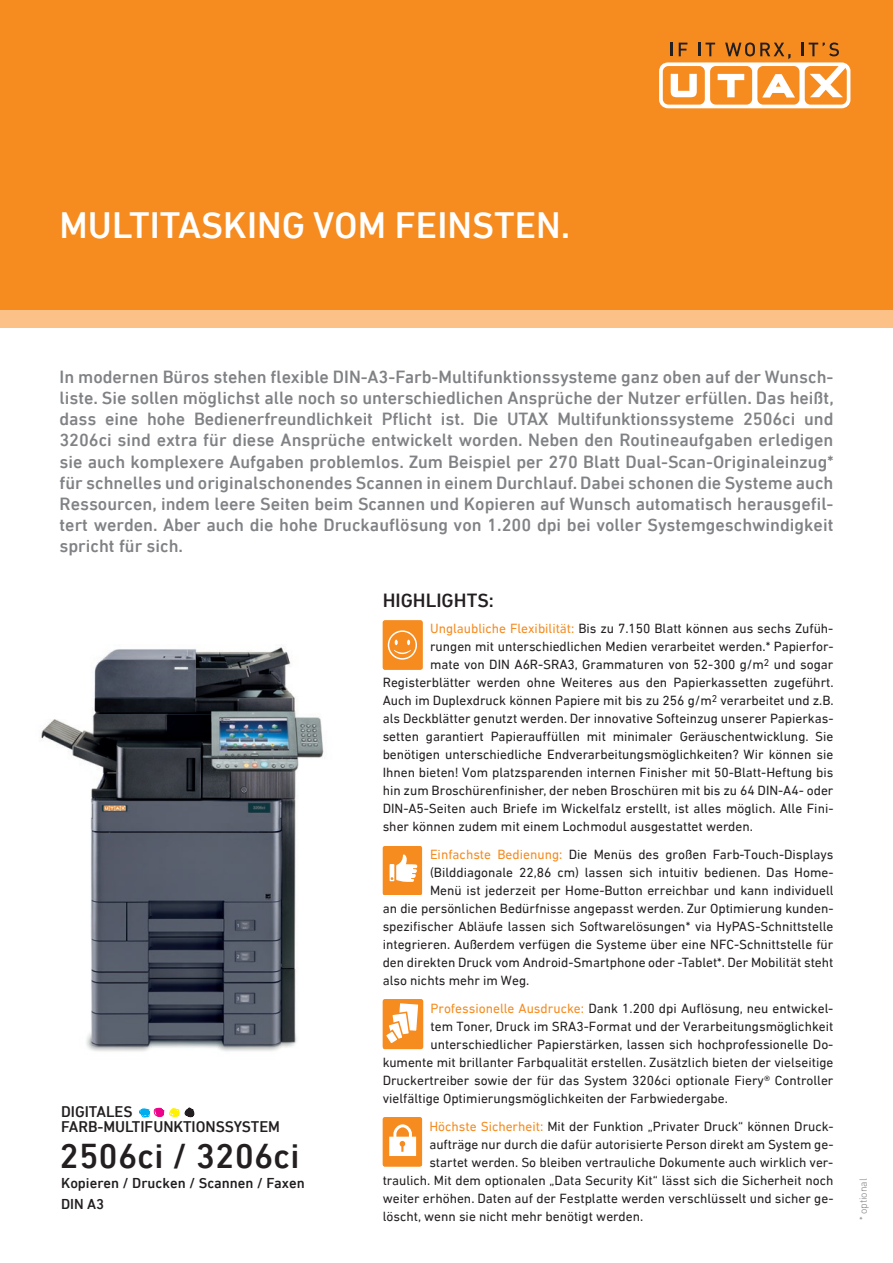
<style>
.page{position:relative;width:893px;height:1263px;background:#fff}
.page>*{position:absolute;margin:0;border:0;box-sizing:border-box;transform-origin:0 0}
.t1{font:500 37.5px "DIN Next LT Pro";color:#fff}
.t2{font:500 35.25px "DIN Next LT Pro";letter-spacing:.005em;color:#231f20}
.t3{font:500 19.5px "DIN Next LT Pro";color:#231f20}
.t4{font:500 18px/21px "DIN Next LT Pro";color:#808285;text-align:justify}
.t5{font:500 15.75px/15px "DIN Next LT Pro";color:#231f20}
.t6{font:500 14.7px/21px "DIN Next LT Pro";color:#231f20}
.t7{font:13.5px "DIN Next LT Pro";color:#231f20}
.t8{font:300 10.5px "DIN Next LT Pro";color:#808285}
.s1{color:#f68b1f}
</style>
<div class="page">
<div style="left:0;top:0;width:893px;height:310px;background:#f68b1f"></div>
<div style="left:0;top:310px;width:893px;height:17px;background:#fcc187"></div>
<div style="left:659px;top:62px;width:191px;height:46px;background:#fff;border-radius:9px"></div>
<div style="left:663px;top:66px;width:42px;height:39px;background:#f68b1f;border-radius:6px"></div>
<div style="left:710px;top:66px;width:42px;height:39px;background:#f68b1f;border-radius:6px"></div>
<div style="left:757px;top:66px;width:42px;height:39px;background:#f68b1f;border-radius:6px"></div>
<div style="left:805px;top:66px;width:42px;height:39px;background:#f68b1f;border-radius:6px"></div>
<svg style="left:671px;top:74px;width:26px;height:23px"></svg>
<svg style="left:718px;top:74px;width:26px;height:23px"></svg>
<svg style="left:810px;top:66px;width:36px;height:31px"></svg>
<svg style="left:762px;top:74px;width:33px;height:24px"></svg>
<svg style="left:671px;top:43px;width:2px;height:13px"></svg>
<svg style="left:679px;top:43px;width:8px;height:13px"></svg>
<svg style="left:699px;top:43px;width:16px;height:13px"></svg>
<svg style="left:725px;top:43px;width:65px;height:16px"></svg>
<svg style="left:802px;top:43px;width:37px;height:13px"></svg>
<div style="left:383px;top:620px;width:40px;height:50px;background:#f69c41;border-radius:2px"></div>
<svg style="left:383px;top:620px;width:39px;height:50px;background:#f69634"></svg>
<div style="left:383px;top:999px;width:40px;height:50px;background:#f68b1f;border-radius:2px"></div>
<svg style="left:383px;top:999px;width:39px;height:50px"></svg>
<svg style="left:139px;top:1107px;width:55px;height:10px"></svg>
<div style="left:383px;top:846px;width:39px;height:49px;background:#f68b1f;border-radius:2px"></div>
<svg style="left:390px;top:854px;width:27px;height:28px"></svg>
<svg style="left:383px;top:1117px;width:39px;height:49px"></svg>
<img style="left:41px;top:647px;width:283px;height:405px">
<h1 class="t1" style="left:60px;top:204px;width:512px">MULTITASKING VOM FEINSTEN.</h1>
<p class="t4" style="left:60px;top:367px;width:776px">In modernen Büros stehen flexible DIN-A3-Farb-Multifunktionssysteme ganz oben auf der Wunsch&shy;liste. Sie sollen möglichst alle noch so unterschiedlichen Ansprüche der Nutzer erfüllen. Das heißt, dass eine hohe Bedienerfreundlichkeit Pflicht ist. Die UTAX Multifunktionssysteme 2506ci und 3206ci sind extra für diese Ansprüche entwickelt worden. Neben den Routineaufgaben erledigen sie auch komplexere Aufgaben problemlos. Zum Beispiel per 270 Blatt Dual-Scan-Originaleinzug* für schnelles und originalschonendes Scannen in einem Durchlauf. Dabei schonen die Systeme auch Ressourcen, indem leere Seiten beim Scannen und Kopieren auf Wunsch automatisch herausgefil&shy;tert werden. Aber auch die hohe Druckauflösung von 1.200 dpi bei voller Systemgeschwindigkeit spricht für sich.</p>
<h3 class="t3" style="left:383px;top:589px;width:113px">HIGHLIGHTS:</h3>
<p class="t7" style="left:430px;top:621px;width:405px"><span class="s1">Unglaubliche Flexibilität:</span> Bis zu 7.150 Blatt können aus sechs Zufüh-</p>
<p class="t7" style="left:430px;top:639px;width:405px">rungen mit unterschiedlichen Medien verarbeitet werden.* Papierfor-</p>
<p class="t7" style="left:430px;top:657px;width:405px">mate von DIN A6R-SRA3, Grammaturen von 52-300 g/m<sup>2</sup> und sogar</p>
<p class="t7" style="left:383px;top:675px;width:452px">Registerblätter werden ohne Weiteres aus den Papierkassetten zugeführt.</p>
<p class="t7" style="left:383px;top:693px;width:453px">Auch im Duplexdruck können Papiere mit bis zu 256 g/m<sup>2</sup> verarbeitet und z.B.</p>
<p class="t7" style="left:383px;top:711px;width:452px">als Deckblätter genutzt werden. Der innovative Softeinzug unserer Papierkas-</p>
<p class="t7" style="left:383px;top:729px;width:452px">setten garantiert Papierauffüllen mit minimaler Geräuschentwicklung. Sie</p>
<p class="t7" style="left:383px;top:747px;width:452px">benötigen unterschiedliche Endverarbeitungsmöglichkeiten? Wir können sie</p>
<p class="t7" style="left:383px;top:765px;width:452px">Ihnen bieten! Vom platzsparenden internen Finisher mit 50-Blatt-Heftung bis</p>
<p class="t7" style="left:383px;top:783px;width:452px">hin zum Broschürenfinisher, der neben Broschüren mit bis zu 64 DIN-A4- oder</p>
<p class="t7" style="left:383px;top:801px;width:452px">DIN-A5-Seiten auch Briefe im Wickelfalz erstellt, ist alles möglich. Alle Fini-</p>
<p class="t7" style="left:383px;top:819px;width:372px">sher können zudem mit einem Lochmodul ausgestattet werden.</p>
<p class="t7" style="left:430px;top:847px;width:405px"><span class="s1">Einfachste Bedienung:</span> Die Menüs des großen Farb-Touch-Displays</p>
<p class="t7" style="left:430px;top:865px;width:405px">(Bilddiagonale 22,86 cm) lassen sich intuitiv bedienen. Das Home-</p>
<p class="t7" style="left:430px;top:883px;width:405px">Menü ist jederzeit per Home-Button erreichbar und kann individuell</p>
<p class="t7" style="left:383px;top:901px;width:452px">an die persönlichen Bedürfnisse angepasst werden. Zur Optimierung kunden-</p>
<p class="t7" style="left:383px;top:919px;width:452px">spezifischer Abläufe lassen sich Softwarelösungen* via HyPAS-Schnittstelle</p>
<p class="t7" style="left:383px;top:937px;width:452px">integrieren. Außerdem verfügen die Systeme über eine NFC-Schnittstelle für</p>
<p class="t7" style="left:383px;top:955px;width:452px">den direkten Druck vom Android-Smartphone oder -Tablet*. Der Mobilität steht</p>
<p class="t7" style="left:383px;top:973px;width:148px">also nichts mehr im Weg.</p>
<p class="t7" style="left:430px;top:1000px;width:404px"><span class="s1">Professionelle Ausdrucke:</span> Dank 1.200 dpi Auflösung, neu entwickel-</p>
<p class="t7" style="left:430px;top:1018px;width:404px">tem Toner, Druck im SRA3-Format und der Verarbeitungsmöglichkeit</p>
<p class="t7" style="left:430px;top:1036px;width:404px">unterschiedlicher Papierstärken, lassen sich hochprofessionelle Do-</p>
<p class="t7" style="left:383px;top:1054px;width:452px">kumente mit brillanter Farbqualität erstellen. Zusätzlich bieten der vielseitige</p>
<p class="t7" style="left:383px;top:1072px;width:452px">Druckertreiber sowie der für das System 3206ci optionale Fiery® Controller</p>
<p class="t7" style="left:383px;top:1090px;width:347px">vielfältige Optimierungsmöglichkeiten der Farbwiedergabe.</p>
<p class="t7" style="left:429px;top:1118px;width:406px"><span class="s1">Höchste Sicherheit:</span> Mit der Funktion „Privater Druck“ können Druck-</p>
<p class="t7" style="left:429px;top:1136px;width:406px">aufträge nur durch die dafür autorisierte Person direkt am System ge-</p>
<p class="t7" style="left:429px;top:1154px;width:406px">startet werden. So bleiben vertrauliche Dokumente auch wirklich ver-</p>
<p class="t7" style="left:383px;top:1172px;width:452px">traulich. Mit dem optionalen „Data Security Kit“ lässt sich die Sicherheit noch</p>
<p class="t7" style="left:383px;top:1190px;width:452px">weiter erhöhen. Daten auf der Festplatte werden verschlüsselt und sicher ge-</p>
<p class="t7" style="left:383px;top:1208px;width:262px">löscht, wenn sie nicht mehr benötigt werden.</p>
<p class="t5" style="left:61px;top:1104px;width:220px">DIGITALES<br>FARB-MULTIFUNKTIONSSYSTEM</p>
<h2 class="t2" style="left:60px;top:1135px;width:242px">2506ci / 3206ci</h2>
<p class="t6" style="left:61px;top:1172px;width:245px">Kopieren / Drucken / Scannen / Faxen<br>DIN A3</p>
<p class="t8" style="left:857px;top:1220px;width:44px;rotate:-90deg">* optional</p>
</div>
